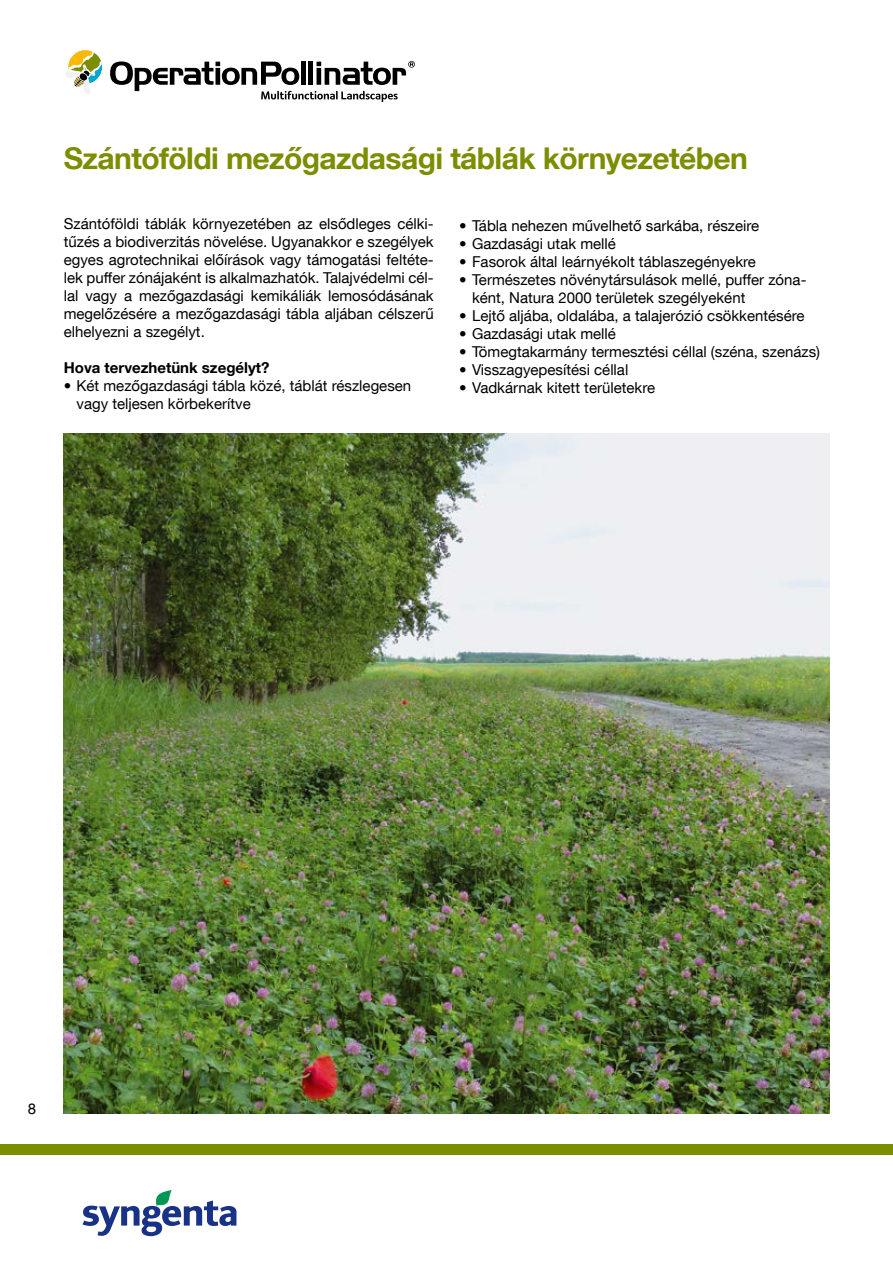
<style>
.page{position:relative;width:893px;height:1263px;background:#fff}
.page>*{position:absolute;margin:0;border:0;box-sizing:border-box;transform-origin:0 0}
.t1{font:700 30px "Helvetica Neue LT Com";letter-spacing:-.02em;color:#7c8e00}
.t2{font:15px/18px "Helvetica Neue LT Com";color:#000}
.t3{font:700 15px "Helvetica Neue LT Com";color:#000}
</style>
<div class="page">
<svg style="left:83px;top:1190px;width:153px;height:46px"></svg>
<div style="left:0;top:1145px;width:893px;height:10px;background:#7c8e00"></div>
<svg style="left:110px;top:61px;width:305px;height:41px"></svg>
<svg style="left:66px;top:50px;width:36px;height:44px"></svg>
<img style="left:64px;top:434px;width:765px;height:680px">
<p class="t1" style="left:64px;top:139px;width:685px">Szántóföldi mezőgazdasági táblák környezetében</p>
<p class="t2" style="left:64px;top:214px;width:371px;text-align:justify">Szántóföldi táblák környezetében az elsődleges célki&shy;tűzés a biodiverzitás növelése. Ugyanakkor e szegélyek egyes agrotechnikai előírások vagy támogatási feltéte&shy;lek puffer zónájaként is alkalmazhatók. Talajvédelmi cél&shy;lal vagy a mezőgazdasági kemikáliák lemosódásának megelőzésére a mezőgazdasági tábla aljában célszerű elhelyezni a szegélyt.</p>
<p class="t3" style="left:64px;top:358px;width:207px">Hova tervezhetünk szegélyt?</p>
<p class="t2" style="left:77px;top:376px;width:336px;text-indent:-13px">• Két mezőgazdasági tábla közé, táblát részlegesen vagy teljesen körbekerítve</p>
<p class="t2" style="left:459px;top:216px;width:301px">• Tábla nehezen művelhető sarkába, részeire</p>
<p class="t2" style="left:459px;top:234px;width:158px">• Gazdasági utak mellé</p>
<p class="t2" style="left:459px;top:252px;width:298px">• Fasorok által leárnyékolt táblaszegényekre</p>
<p class="t2" style="left:472px;top:270px;width:336px;text-indent:-13px">• Természetes növénytársulások mellé, puffer zóna&shy;ként, Natura 2000 területek szegélyeként</p>
<p class="t2" style="left:459px;top:306px;width:347px">• Lejtő aljába, oldalába, a talajerózió csökkentésére</p>
<p class="t2" style="left:459px;top:324px;width:158px">• Gazdasági utak mellé</p>
<p class="t2" style="left:459px;top:342px;width:362px">• Tömegtakarmány termesztési céllal (széna, szenázs)</p>
<p class="t2" style="left:459px;top:360px;width:171px">• Visszagyepesítési céllal</p>
<p class="t2" style="left:459px;top:378px;width:197px">• Vadkárnak kitett területekre</p>
<p class="t2" style="left:28px;top:1099px;width:10px">8</p>
</div>
